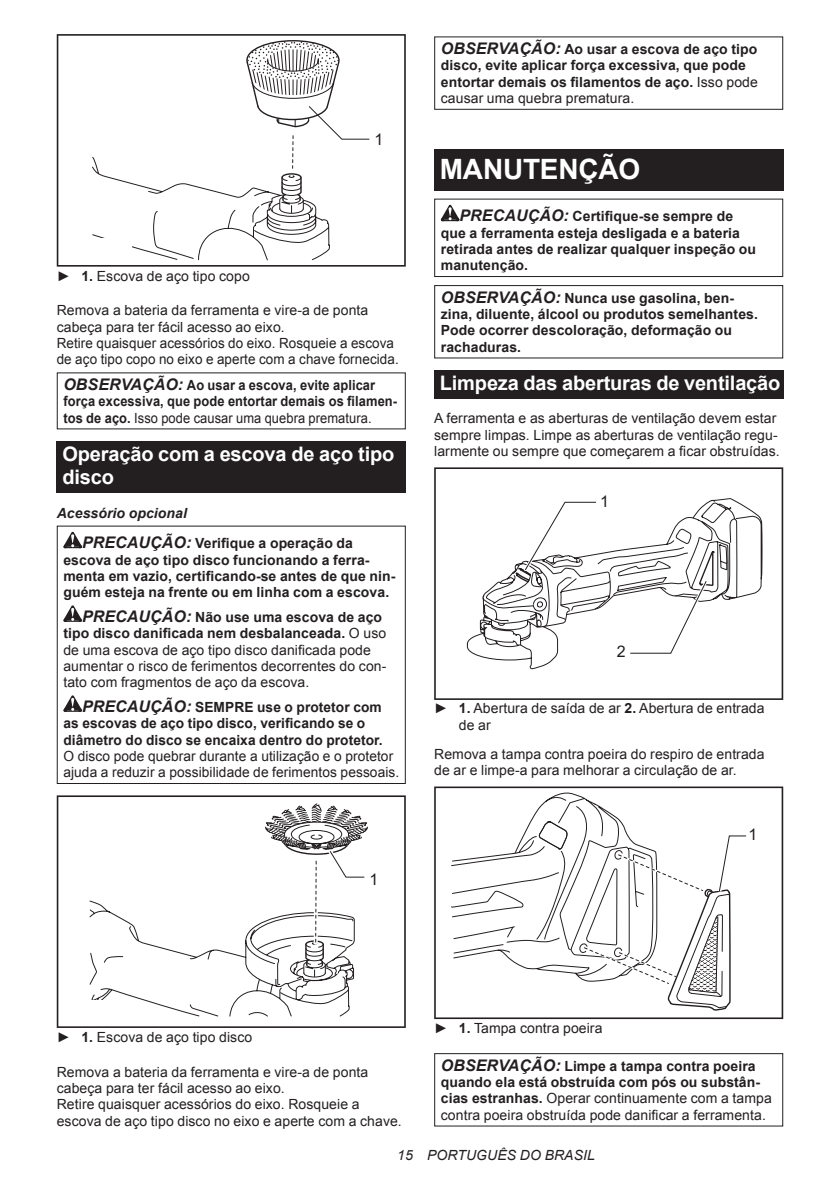
<style>
.page{position:relative;width:840px;height:1191px;background:#fff}
.page>*{position:absolute;margin:0;border:0;box-sizing:border-box;transform-origin:0 0}
.t1{font:700 28px "Arial";letter-spacing:-.01em;color:#fff}
.t2{font:700 20px/23.4px "Arial";letter-spacing:-.01em;color:#fff}
.t3{font:16px "Arial";color:#231f20}
.t4{font:14px/16.4px "Arial";letter-spacing:.005em;color:#231f20}
.t5{font:700 14px/16.4px "Arial";letter-spacing:.005em;color:#231f20}
.t6{font:700 14px/16.4px "Arial";letter-spacing:.005em;color:#231f20;scale:.92 1}
.t7{font:italic 14px "Arial";letter-spacing:.005em;color:#231f20}
.s1{font-weight:700}
.s2{font-style:italic;font-size:16px}
.s3{font-weight:400}
.s4{font-style:italic}
.s5{font-weight:700;font-style:italic;font-size:16px}
</style>
<div class="page">
<svg style="left:57px;top:34px;width:348px;height:233px"></svg>
<div style="left:57px;top:441px;width:348px;height:51px;background:#231f20"></div>
<svg style="left:63px;top:532px;width:19px;height:16px"></svg>
<svg style="left:63px;top:605px;width:19px;height:17px"></svg>
<svg style="left:63px;top:695px;width:19px;height:17px"></svg>
<div style="left:57px;top:525px;width:348px;height:259px;border:1px solid #231f20"></div>
<svg style="left:57px;top:795px;width:348px;height:233px"></svg>
<div style="left:434px;top:36px;width:348px;height:74px;border:1px solid #231f20"></div>
<div style="left:434px;top:149px;width:348px;height:41px;background:#231f20"></div>
<svg style="left:440px;top:205px;width:19px;height:16px"></svg>
<div style="left:434px;top:199px;width:348px;height:78px;border:1px solid #231f20"></div>
<div style="left:434px;top:285px;width:348px;height:73px;border:1px solid #231f20"></div>
<div style="left:434px;top:370px;width:348px;height:28px;background:#231f20"></div>
<svg style="left:434px;top:467px;width:348px;height:233px"></svg>
<svg style="left:434px;top:786px;width:348px;height:233px"></svg>
<div style="left:434px;top:1053px;width:348px;height:73px;border:1px solid #231f20"></div>
<p class="t3" style="left:374px;top:129px;width:10px">1</p>
<p class="t4" style="left:57px;top:268px;width:194px">► <span class="s1">1.</span> Escova de aço tipo copo</p>
<p class="t4" style="left:57px;top:302px;width:343px">Remova a bateria da ferramenta e vire-a de ponta cabeça para ter fácil acesso ao eixo.<br>Retire quaisquer acessórios do eixo. Rosqueie a escova de aço tipo copo no eixo e aperte com a chave fornecida.</p>
<p class="t6" style="left:63px;top:377px;width:364px"><span class="s2">OBSERVAÇÃO:</span> Ao usar a escova, evite aplicar força excessiva, que pode entortar demais os filamen&shy;tos de aço. <span class="s3">Isso pode causar uma quebra prematura.</span></p>
<h2 class="t2" style="left:62px;top:442px;width:333px">Operação com a escova de aço tipo disco</h2>
<p class="t5" style="left:82px;top:498px;width:272px;line-height:30.6px;text-indent:-25px"><span class="s4">Acessório opcional<br></span><span class="s2">PRECAUÇÃO:</span> Verifique a operação da</p>
<p class="t5" style="left:63px;top:552px;width:333px">escova de aço tipo disco funcionando a ferra&shy;menta em vazio, certificando-se antes de que nin&shy;guém esteja na frente ou em linha com a escova.</p>
<p class="t4" style="left:63px;top:609px;width:324px;text-indent:19px"><span class="s5">PRECAUÇÃO:</span> <span class="s1">Não use uma escova de aço tipo disco danificada nem desbalanceada.</span> O uso de uma escova de aço tipo disco danificada pode aumentar o risco de ferimentos decorrentes do con&shy;tato com fragmentos de aço da escova.</p>
<p class="t5" style="left:63px;top:699px;width:320px;text-indent:19px"><span class="s2">PRECAUÇÃO:</span> SEMPRE use o protetor com as escovas de aço tipo disco, verificando se o diâmetro do disco se encaixa dentro do protetor.</p>
<p class="t4" style="left:63px;top:748px;width:337px">O disco pode quebrar durante a utilização e o protetor ajuda a reduzir a possibilidade de ferimentos pessoais.</p>
<p class="t3" style="left:369px;top:869px;width:10px">1</p>
<p class="t5" style="left:440px;top:41px;width:318px"><span class="s2">OBSERVAÇÃO:</span> Ao usar a escova de aço tipo disco, evite aplicar força excessiva, que pode entortar demais os filamentos de aço. <span class="s3">Isso pode causar uma quebra prematura.</span></p>
<h1 class="t1" style="left:439px;top:151px;width:202px">MANUTENÇÃO</h1>
<p class="t5" style="left:440px;top:208px;width:316px;text-indent:19px"><span class="s2">PRECAUÇÃO:</span> Certifique-se sempre de que a ferramenta esteja desligada e a bateria retirada antes de realizar qualquer inspeção ou manutenção.</p>
<p class="t5" style="left:440px;top:290px;width:318px"><span class="s2">OBSERVAÇÃO:</span> Nunca use gasolina, ben&shy;zina, diluente, álcool ou produtos semelhantes.<br>Pode ocorrer descoloração, deformação ou rachaduras.</p>
<h2 class="t2" style="left:439px;top:372px;width:342px">Limpeza das aberturas de ventilação</h2>
<p class="t4" style="left:434px;top:410px;width:347px">A ferramenta e as aberturas de ventilação devem estar sempre limpas. Limpe as aberturas de ventilação regu&shy;larmente ou sempre que começarem a ficar obstruídas.</p>
<p class="t3" style="left:599px;top:491px;width:10px">1</p>
<p class="t3" style="left:616px;top:640px;width:10px">2</p>
<p class="t4" style="left:458px;top:700px;width:307px;text-indent:-25px">► <span class="s1">1.</span> Abertura de saída de ar <span class="s1">2.</span> Abertura de entrada de ar</p>
<p class="t4" style="left:434px;top:745px;width:332px">Remova a tampa contra poeira do respiro de entrada de ar e limpe-a para melhorar a circulação de ar.</p>
<p class="t3" style="left:748px;top:824px;width:10px">1</p>
<p class="t4" style="left:57px;top:1029px;width:197px">► <span class="s1">1.</span> Escova de aço tipo disco</p>
<p class="t4" style="left:57px;top:1063px;width:346px">Remova a bateria da ferramenta e vire-a de ponta cabeça para ter fácil acesso ao eixo.<br>Retire quaisquer acessórios do eixo. Rosqueie a escova de aço tipo disco no eixo e aperte com a chave.</p>
<p class="t4" style="left:434px;top:1019px;width:170px">► <span class="s1">1.</span> Tampa contra poeira</p>
<p class="t5" style="left:440px;top:1058px;width:332px"><span class="s2">OBSERVAÇÃO:</span> Limpe a tampa contra poeira quando ela está obstruída com pós ou substân&shy;cias estranhas. <span class="s3">Operar continuamente com a tampa contra poeira obstruída pode danificar a ferramenta.</span></p>
<p class="t7" style="left:397px;top:1146px;width:199px">15 PORTUGUÊS DO BRASIL</p>
</div>
